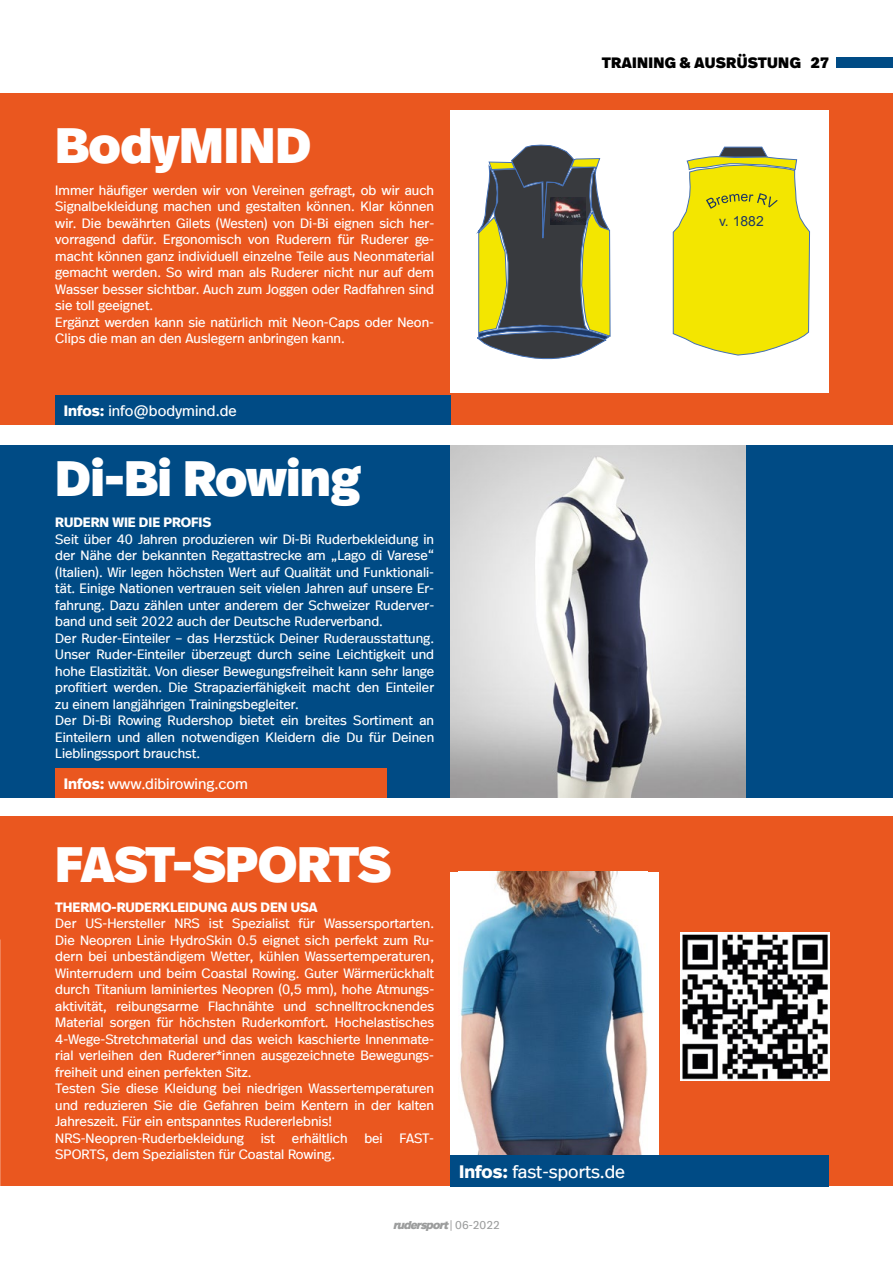
<style>
.page{position:relative;width:893px;height:1263px;background:#fff}
.page>*{position:absolute;margin:0;border:0;box-sizing:border-box;transform-origin:0 0}
.t1{font:900 49.5px "Real Head Offc Pro";color:#fff}
.t2{font:18px "Real Head Offc Pro";color:#fff}
.t3{font:15px "Real Head Offc Pro";color:#fff}
.t4{font:900 15px "Real Head Offc Pro";letter-spacing:.025em;color:#000}
.t5{font:13.95px "Arial";color:#1d3763}
.t6{font:13.5px/16.5px "Real Head Offc Pro";color:#fff}
.t7{font:700 13.5px "Real Head Offc Pro";color:#fff}
.t8{font:italic 900 11.25px "Real Head Offc Pro";color:#9c9d9d}
.s1{font-weight:700}
.s2{font-weight:400;font-style:normal}
</style>
<div class="page">
<div style="left:837px;top:58px;width:56px;height:10px;background:#004b85"></div>
<div style="left:0;top:93px;width:893px;height:332px;background:#ea571f"></div>
<div style="left:0;top:816px;width:893px;height:370px;background:#ea571f"></div>
<div style="left:0;top:445px;width:893px;height:352px;background:#004b85"></div>
<img style="left:0;top:940px;width:1px;height:235px">
<div style="left:451px;top:111px;width:378px;height:282px;background:#fff"></div>
<svg style="left:476px;top:145px;width:134px;height:214px;background:#7b7d58"></svg>
<img style="left:550px;top:198px;width:36px;height:26px">
<svg style="left:673px;top:147px;width:137px;height:208px;background:#eae22e"></svg>
<div style="left:699px;top:209px;width:85px;height:24px;background:#f3e600"></div>
<div style="left:451px;top:872px;width:208px;height:282px;background:#fff"></div>
<img style="left:460px;top:872px;width:187px;height:282px">
<img style="left:451px;top:445px;width:295px;height:352px">
<div style="left:55px;top:396px;width:396px;height:29px;background:#004b85"></div>
<div style="left:451px;top:1155px;width:378px;height:31px;background:#004b85"></div>
<div style="left:55px;top:768px;width:332px;height:29px;background:#ea571f"></div>
<img style="left:681px;top:932px;width:148px;height:149px">
<h1 class="t1" style="left:55px;top:102px;width:257px">BodyMIND</h1>
<p class="t6" style="left:55px;top:181px;width:380px">Immer häufiger werden wir von Vereinen gefragt, ob wir auch Signalbekleidung machen und gestalten können. Klar können wir. Die bewährten Gilets (Westen) von Di-Bi eignen sich her&shy;vorragend dafür. Ergonomisch von Ruderern für Ruderer ge&shy;macht können ganz individuell einzelne Teile aus Neonmaterial gemacht werden. So wird man als Ruderer nicht nur auf dem Wasser besser sichtbar. Auch zum Joggen oder Radfahren sind sie toll geeignet.<br>Ergänzt werden kann sie natürlich mit Neon-Caps oder Neon-Clips die man an den Auslegern anbringen kann.</p>
<p class="t3" style="left:64px;top:399px;width:174px"><span class="s1">Infos:</span> info@bodymind.de</p>
<h1 class="t1" style="left:55px;top:435px;width:307px">Di-Bi Rowing</h1>
<p class="t7" style="left:55px;top:511px;width:157px">RUDERN WIE DIE PROFIS</p>
<p class="t6" style="left:55px;top:530px;width:380px">Seit über 40 Jahren produzieren wir Di-Bi Ruderbekleidung in der Nähe der bekannten Regattastrecke am „Lago di Varese“ (Italien). Wir legen höchsten Wert auf Qualität und Funktionali&shy;tät. Einige Nationen vertrauen seit vielen Jahren auf unsere Er&shy;fahrung. Dazu zählen unter anderem der Schweizer Ruderver&shy;band und seit 2022 auch der Deutsche Ruderverband.<br>Der Ruder-Einteiler – das Herzstück Deiner Ruderausstattung.<br>Unser Ruder-Einteiler überzeugt durch seine Leichtigkeit und hohe Elastizität. Von dieser Bewegungsfreiheit kann sehr lange profitiert werden. Die Strapazierfähigkeit macht den Einteiler zu einem langjährigen Trainingsbegleiter.<br>Der Di-Bi Rowing Rudershop bietet ein breites Sortiment an Einteilern und allen notwendigen Kleidern die Du für Deinen Lieblingssport brauchst.</p>
<p class="t3" style="left:64px;top:772px;width:186px"><span class="s1">Infos:</span> www.dibirowing.com</p>
<h1 class="t1" style="left:55px;top:821px;width:337px">FAST-SPORTS</h1>
<p class="t7" style="left:55px;top:895px;width:264px">THERMO-RUDERKLEIDUNG AUS DEN USA</p>
<p class="t6" style="left:55px;top:914px;width:380px">Der US-Hersteller NRS ist Spezialist für Wassersportarten.<br>Die Neopren Linie HydroSkin 0.5 eignet sich perfekt zum Ru&shy;dern bei unbeständigem Wetter, kühlen Wassertemperaturen, Winterrudern und beim Coastal Rowing. Guter Wärmerückhalt durch Titanium laminiertes Neopren (0,5 mm), hohe Atmungs&shy;aktivität, reibungsarme Flachnähte und schnelltrocknendes Material sorgen für höchsten Ruderkomfort. Hochelastisches 4-Wege-Stretchmaterial und das weich kaschierte Innenmate&shy;rial verleihen den Ruderer*innen ausgezeichnete Bewegungs&shy;freiheit und einen perfekten Sitz.<br>Testen Sie diese Kleidung bei niedrigen Wassertemperaturen und reduzieren Sie die Gefahren beim Kentern in der kalten Jahreszeit. Für ein entspanntes Rudererlebnis!<br>NRS-Neopren-Ruderbekleidung ist erhältlich bei FAST-SPORTS, dem Spezialisten für Coastal Rowing.</p>
<p class="t4" style="left:602px;top:50px;width:228px">TRAINING &amp; AUSRÜSTUNG 27</p>
<p class="t5" style="left:719px;top:212px;width:46px">v. 1882</p>
<h2 class="t2" style="left:459px;top:1158px;width:167px"><span class="s1">Infos:</span> fast-sports.de</h2>
<p class="t8" style="left:393px;top:1215px;width:108px">rudersport<span class="s2">| 0 6 - 2 0 2 2</span></p>
</div>
